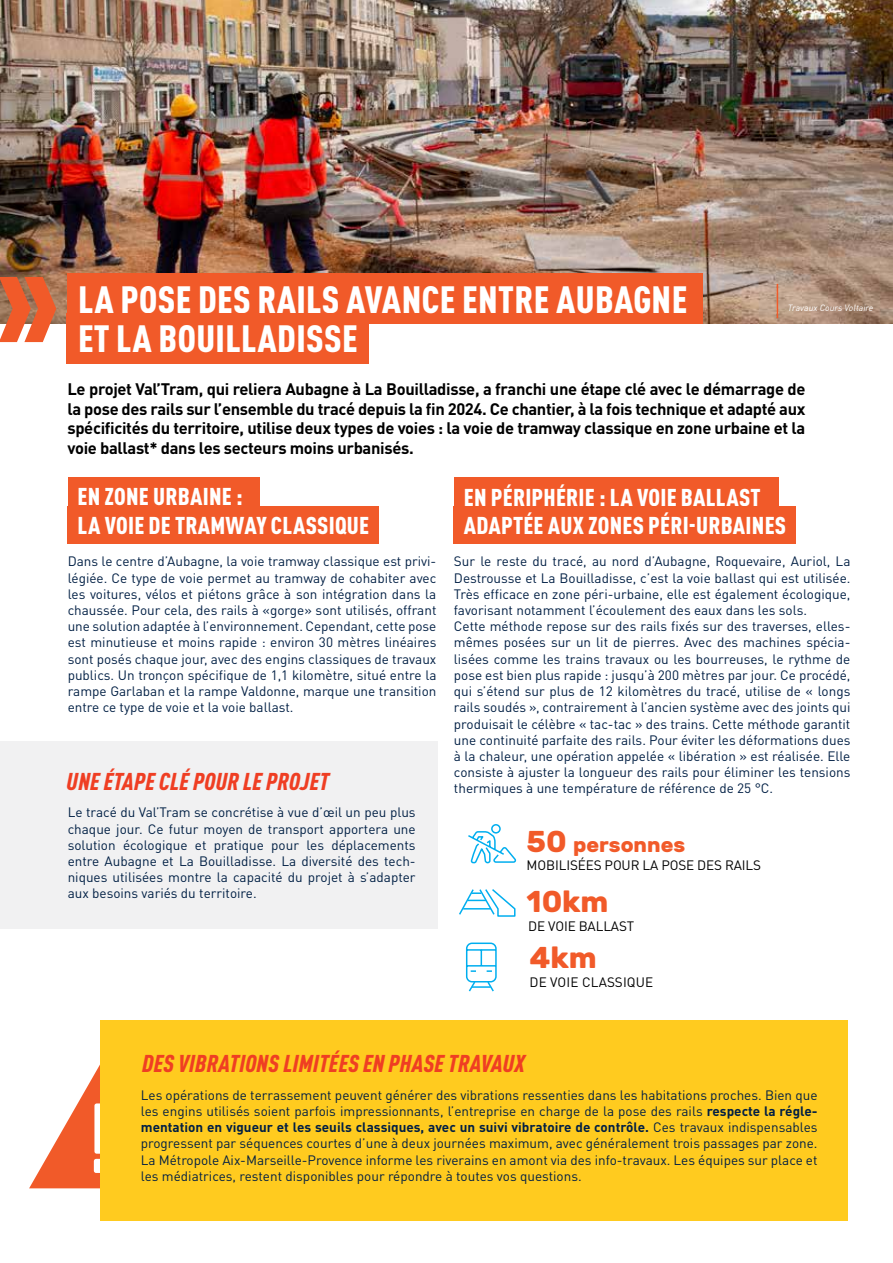
<style>
.page{position:relative;width:893px;height:1263px;background:#fff}
.page>*{position:absolute;margin:0;border:0;box-sizing:border-box;transform-origin:0 0}
.t1{font:500 99.3px "Rubik";color:#fff}
.t2{font:900 condensed 37.5px/39.8px "DIN Pro";letter-spacing:.01em;color:#fff}
.t3{font:700 30px "Rubik";color:#f15a29}
.t4{font:900 condensed 24px/28.5px "DIN Pro";letter-spacing:.01em;color:#fff}
.t5{font:italic 900 condensed 24px "DIN Pro";letter-spacing:.01em;color:#ef3e23}
.t6{font:700 21px "Rubik";color:#f15a29}
.t7{font:700 16.5px/19.8px "DIN Pro";letter-spacing:-.02em;color:#000;text-align:justify}
.t8{font:13.5px/16.2px "DIN Pro";color:#001f44;text-align:justify}
.t9{font:13.5px "DIN Pro";letter-spacing:-.01em;color:#000}
.t10{font:13.5px "DIN Pro";letter-spacing:.01em;color:#000}
.t11{font:italic 9px "DIN Pro";color:#fff}
.s1{font-size:30px}
.s2{font-weight:700}
</style>
<div class="page">
<img style="left:0;top:0;width:893px;height:323px">
<svg style="left:29px;top:1064px;width:71px;height:124px"></svg>
<div style="left:100px;top:1020px;width:748px;height:200px;background:#ffcb1f"></div>
<svg style="left:0;top:277px;width:56px;height:65px;background:#dc7049"></svg>
<div style="left:67px;top:273px;width:635px;height:51px;background:#f15a29"></div>
<div style="left:67px;top:313px;width:302px;height:50px;background:#f15a29"></div>
<div style="left:68px;top:477px;width:191px;height:38px;background:#f15a29"></div>
<div style="left:68px;top:506px;width:311px;height:37px;background:#f15a29"></div>
<div style="left:454px;top:477px;width:324px;height:39px;background:#f15a29"></div>
<div style="left:454px;top:506px;width:342px;height:37px;background:#f15a29"></div>
<div style="left:0;top:741px;width:438px;height:187px;background:#f1f1f2"></div>
<svg style="left:468px;top:824px;width:48px;height:40px"></svg>
<svg style="left:459px;top:889px;width:57px;height:28px"></svg>
<hr style="left:777px;top:284px;width:1px;height:34px;background:#f15a29">
<svg style="left:465px;top:942px;width:32px;height:50px"></svg>
<h2 class="t2" style="left:78px;top:276px;width:611px">LA POSE DES RAILS AVANCE ENTRE AUBAGNE<br>ET LA BOUILLADISSE</h2>
<p class="t11" style="left:788px;top:300px;width:87px">Travaux Cours Voltaire</p>
<p class="t7" style="left:67px;top:378px;width:739px">Le projet Val’Tram, qui reliera Aubagne à La Bouilladisse, a franchi une étape clé avec le démarrage de la pose des rails sur l’ensemble du tracé depuis la fin 2024. Ce chantier, à la fois technique et adapté aux spécificités du territoire, utilise deux types de voies : la voie de tramway classique en zone urbaine et la voie ballast* dans les secteurs moins urbanisés.</p>
<h3 class="t4" style="left:78px;top:481px;width:293px">EN ZONE URBAINE :<br>LA VOIE DE TRAMWAY CLASSIQUE</h3>
<p class="t8" style="left:68px;top:552px;width:370px">Dans le centre d’Aubagne, la voie tramway classique est privi&shy;légiée. Ce type de voie permet au tramway de cohabiter avec les voitures, vélos et piétons grâce à son intégration dans la chaussée. Pour cela, des rails à «gorge» sont utilisés, offrant une solution adaptée à l’environnement. Cependant, cette pose est minutieuse et moins rapide : environ 30 mètres linéaires sont posés chaque jour, avec des engins classiques de travaux publics. Un tronçon spécifique de 1,1 kilomètre, situé entre la rampe Garlaban et la rampe Valdonne, marque une transition entre ce type de voie et la voie ballast.</p>
<h3 class="t5" style="left:67px;top:763px;width:264px">UNE ÉTAPE CLÉ POUR LE PROJET</h3>
<p class="t8" style="left:68px;top:803px;width:349px">Le tracé du Val’Tram se concrétise à vue d’œil un peu plus chaque jour. Ce futur moyen de transport apportera une solution écologique et pratique pour les déplacements entre Aubagne et La Bouilladisse. La diversité des tech&shy;niques utilisées montre la capacité du projet à s’adapter aux besoins variés du territoire.</p>
<h3 class="t4" style="left:464px;top:481px;width:324px;line-height:28px">EN PÉRIPHÉRIE : LA VOIE BALLAST<br>ADAPTÉE AUX ZONES PÉRI-URBAINES</h3>
<p class="t8" style="left:454px;top:552px;width:398px;text-align:left">Sur le reste du tracé, au nord d’Aubagne, Roquevaire, Auriol, La Destrousse et La Bouilladisse, c’est la voie ballast qui est utilisée.<br>Très efficace en zone péri-urbaine, elle est également écologique, favorisant notamment l’écoulement des eaux dans les sols.<br>Cette méthode repose sur des rails fixés sur des traverses, elles&shy;mêmes posées sur un lit de pierres. Avec des machines spécia&shy;lisées comme les trains travaux ou les bourreuses, le rythme de pose est bien plus rapide : jusqu’à 200 mètres par jour. Ce procédé, qui s’étend sur plus de 12 kilomètres du tracé, utilise de « longs rails soudés », contrairement à l’ancien système avec des joints qui produisait le célèbre « tac-tac » des trains. Cette méthode garantit une continuité parfaite des rails. Pour éviter les déformations dues à la chaleur, une opération appelée « libération » est réalisée. Elle consiste à ajuster la longueur des rails pour éliminer les tensions thermiques à une température de référence de 25 °C.</p>
<h3 class="t6" style="left:527px;top:832px;width:160px"><span class="s1">50</span> personnes</h3>
<p class="t9" style="left:527px;top:856px;width:236px">MOBILISÉES POUR LA POSE DES RAILS</p>
<h3 class="t3" style="left:527px;top:883px;width:83px">10km</h3>
<p class="t9" style="left:528px;top:917px;width:107px">DE VOIE BALLAST</p>
<h3 class="t3" style="left:529px;top:940px;width:69px">4km</h3>
<p class="t10" style="left:529px;top:972px;width:125px">DE VOIE CLASSIQUE</p>
<h1 class="t1" style="left:88px;top:1081px;width:28px">!</h1>
<h3 class="t5" style="left:142px;top:1046px;width:385px">DES VIBRATIONS LIMITÉES EN PHASE TRAVAUX</h3>
<p class="t8" style="left:141px;top:1085px;width:678px">Les opérations de terrassement peuvent générer des vibrations ressenties dans les habitations proches. Bien que les engins utilisés soient parfois impressionnants, l’entreprise en charge de la pose des rails <span class="s2">respecte la régle&shy;mentation en vigueur et les seuils classiques, avec un suivi vibratoire de contrôle.</span> Ces travaux indispensables progressent par séquences courtes d’une à deux journées maximum, avec généralement trois passages par zone.<br>La Métropole Aix-Marseille-Provence informe les riverains en amont via des info-travaux. Les équipes sur place et les médiatrices, restent disponibles pour répondre à toutes vos questions.</p>
</div>
